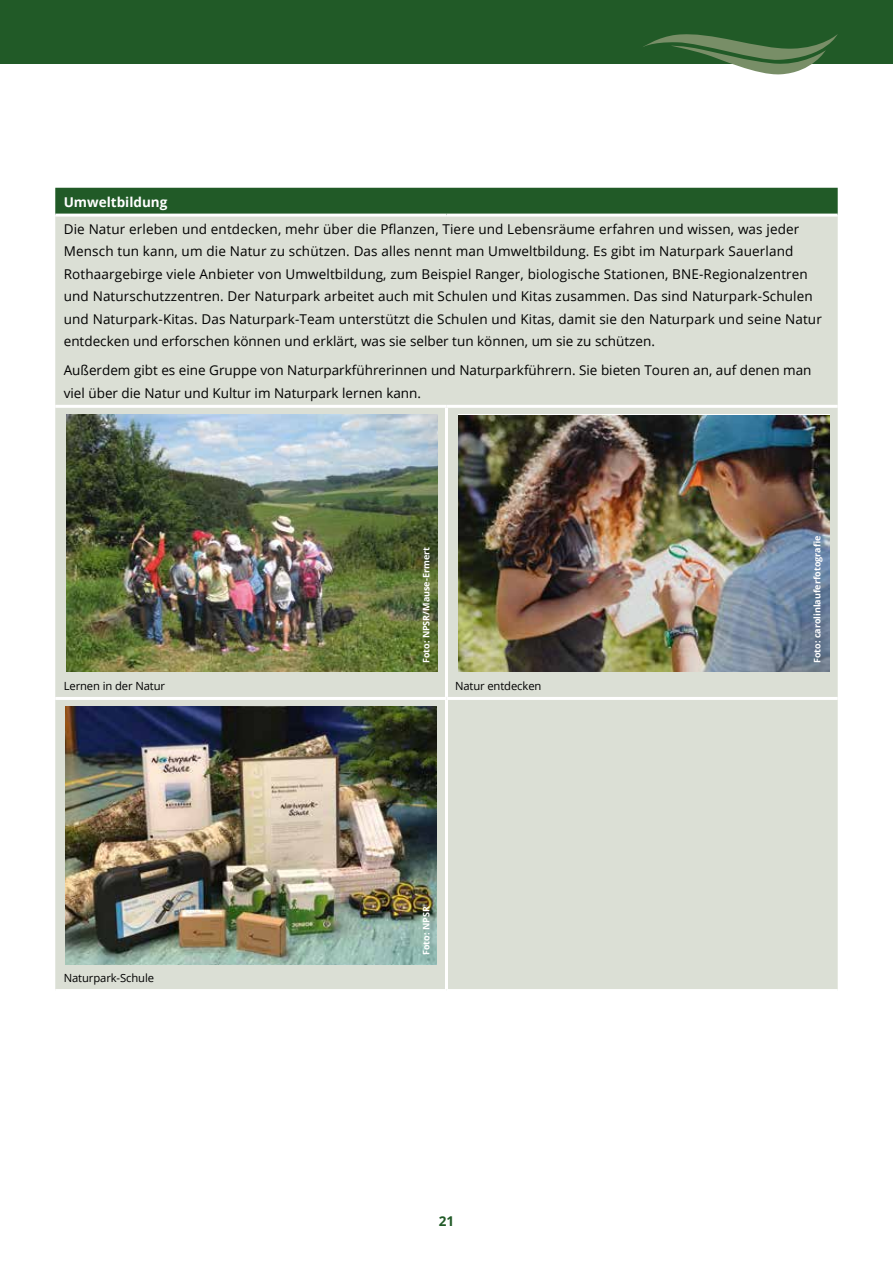
<style>
.page{position:relative;width:893px;height:1263px;background:#fff}
.page>*{position:absolute;margin:0;border:0;box-sizing:border-box;transform-origin:0 0}
.t1{font:13.5px/22.5px "Open Sans";letter-spacing:.01em;color:#000}
.t2{font:700 13.5px "Open Sans";color:#fff}
.t3{font:700 13.5px "Open Sans";color:#215a27}
.t4{font:11.25px "Open Sans";letter-spacing:-.01em;color:#000}
.t5{font:700 9px "Open Sans";color:#fff}
</style>
<div class="page">
<div style="left:0;top:0;width:893px;height:64px;background:#215a27"></div>
<svg style="left:643px;top:34px;width:195px;height:41px"></svg>
<div style="left:55px;top:188px;width:783px;height:26px;background:#215a27"></div>
<div style="left:55px;top:217px;width:783px;height:772px;background:#dbdfd5"></div>
<div style="left:55px;top:408px;width:783px;height:289px;background:#dbdfd5"></div>
<hr style="left:55px;top:405px;width:391px;height:3px;background:#fff">
<hr style="left:446px;top:405px;width:392px;height:3px;background:#fff">
<hr style="left:445px;top:408px;width:3px;height:289px;background:#fff">
<hr style="left:55px;top:697px;width:391px;height:3px;background:#fff">
<hr style="left:446px;top:697px;width:392px;height:3px;background:#fff">
<hr style="left:445px;top:700px;width:3px;height:289px;background:#fff">
<img style="left:67px;top:415px;width:371px;height:257px">
<img style="left:458px;top:415px;width:371px;height:257px">
<img style="left:65px;top:707px;width:371px;height:257px">
<p class="t2" style="left:64px;top:192px;width:105px">Umweltbildung</p>
<p class="t1" style="left:64px;top:217px;width:759px">Die Natur erleben und entdecken, mehr über die Pflanzen, Tiere und Lebensräume erfahren und wissen, was jeder Mensch tun kann, um die Natur zu schützen. Das alles nennt man Umweltbildung. Es gibt im Naturpark Sauerland Rothaargebirge viele Anbieter von Umweltbildung, zum Beispiel Ranger, biologische Stationen, BNE-Regionalzentren und Naturschutzzentren. Der Naturpark arbeitet auch mit Schulen und Kitas zusammen. Das sind Naturpark-Schulen und Naturpark-Kitas. Das Naturpark-Team unterstützt die Schulen und Kitas, damit sie den Naturpark und seine Natur entdecken und erforschen können und erklärt, was sie selber tun können, um sie zu schützen.</p>
<p class="t1" style="left:64px;top:359px;width:749px">Außerdem gibt es eine Gruppe von Naturparkführerinnen und Naturparkführern. Sie bieten Touren an, auf denen man viel über die Natur und Kultur im Naturpark lernen kann.</p>
<p class="t5" style="left:420px;top:663px;width:118px;rotate:-90deg">Foto: NPSR/Mause-Ermert</p>
<p class="t4" style="left:64px;top:678px;width:103px">Lernen in der Natur</p>
<p class="t4" style="left:455px;top:678px;width:88px">Natur entdecken</p>
<p class="t4" style="left:64px;top:970px;width:92px">Naturpark-Schule</p>
<p class="t5" style="left:420px;top:955px;width:50px;rotate:-90deg">Foto: NPSR</p>
<p class="t3" style="left:439px;top:1211px;width:17px">21</p>
<p class="t5" style="left:811px;top:663px;width:129px;rotate:-90deg">Foto: carolinlauferfotografie</p>
</div>
